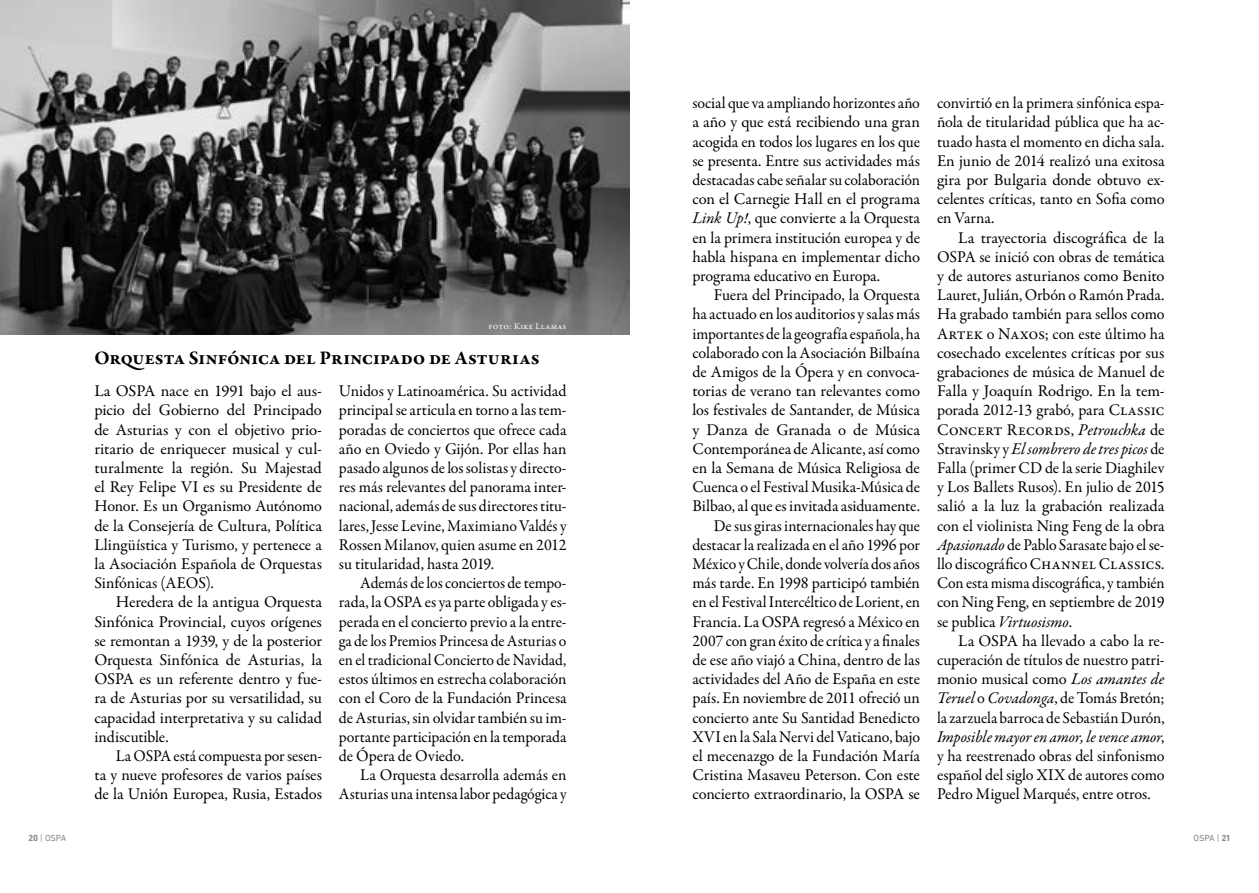
<style>
.page{position:relative;width:1259px;height:893px;background:#fff}
.page>*{position:absolute;margin:0;border:0;box-sizing:border-box;transform-origin:0 0}
.t1{font:700 19.5px "Garamond Premr Pro";letter-spacing:-.005em;color:#000}
.t2{font:16.5px/19.2px "Garamond Premr Pro";letter-spacing:-.005em;color:#000;text-align:justify}
.t3{font:16.5px/19.2px "Garamond Premr Pro";letter-spacing:-.005em;color:#000;text-align:justify;scale:.96 1}
.t4{font:9px "Garamond Premr Pro";letter-spacing:.025em;color:#fff}
.t5{font:9px "DIN Next W1 G";color:#878787}
.s1{font-style:italic}
.s2{font-weight:700}
</style>
<div class="page">
<img style="left:0;top:0;width:629px;height:335px">
<p class="t4" style="left:488px;top:321px;width:80px">foto: Kike Llamas</p>
<p class="t1" style="left:94px;top:346px;width:447px">Orquesta Sinfónica del Principado de Asturias</p>
<p class="t2" style="left:94px;top:382px;width:229px">La OSPA nace en 1991 bajo el aus&shy;picio del Gobierno del Principado de Asturias y con el objetivo prio&shy;ritario de enriquecer musical y cul&shy;turalmente la región. Su Majestad el Rey Felipe VI es su Presidente de Honor. Es un Organismo Autónomo de la Consejería de Cultura, Política Llingüística y Turismo, y pertenece a la Asociación Española de Orquestas Sinfónicas (AEOS).</p>
<p class="t2" style="left:94px;top:593px;width:229px;text-indent:21px">Heredera de la antigua Orquesta Sinfónica Provincial, cuyos orígenes se remontan a 1939, y de la posterior Orquesta Sinfónica de Asturias, la OSPA es un referente dentro y fue&shy;ra de Asturias por su versatilidad, su capacidad interpretativa y su calidad indiscutible.</p>
<p class="t3" style="left:94px;top:747px;width:239px;text-indent:21px">La OSPA está compuesta por sesen&shy;ta y nueve profesores de varios países de la Unión Europea, Rusia, Estados</p>
<p class="t2" style="left:339px;top:382px;width:229px">Unidos y Latinoamérica. Su actividad principal se articula en torno a las tem&shy;poradas de conciertos que ofrece cada año en Oviedo y Gijón. Por ellas han pasado algunos de los solistas y directo&shy;res más relevantes del panorama inter&shy;nacional, además de sus directores titu&shy;lares, Jesse Levine, Maximiano Valdés y Rossen Milanov, quien asume en 2012 su titularidad, hasta 2019.</p>
<p class="t3" style="left:339px;top:574px;width:239px;text-indent:21px">Además de los conciertos de tempo&shy;rada, la OSPA es ya parte obligada y es&shy;perada en el concierto previo a la entre&shy;ga de los Premios Princesa de Asturias o en el tradicional Concierto de Navidad, estos últimos en estrecha colaboración con el Coro de la Fundación Princesa de Asturias, sin olvidar también su im&shy;portante participación en la temporada de Ópera de Oviedo.</p>
<p class="t2" style="left:339px;top:766px;width:229px;text-align:right">La Orquesta desarrolla además en<br>Asturias una intensa labor pedagógica y</p>
<p class="t3" style="left:692px;top:94px;width:239px">social que va ampliando horizontes año a año y que está recibiendo una gran acogida en todos los lugares en los que se presenta. Entre sus actividades más destacadas cabe señalar su colaboración con el Carnegie Hall en el programa <span class="s1">Link Up!</span>, que convierte a la Orquesta en la primera institución europea y de habla hispana en implementar dicho programa educativo en Europa.</p>
<p class="t2" style="left:692px;top:286px;width:229px;text-align:right">Fuera del Principado, la Orquesta<br>ha actuado en los auditorios y salas más importantes de la geografía española, ha colaborado con la Asociación Bilbaína de Amigos de la Ópera y en convoca&shy;torias de verano tan relevantes como los festivales de Santander, de Música y Danza de Granada o de Música Contemporánea de Alicante, así como en la Semana de Música Religiosa de Cuenca o el Festival Musika-Música de Bilbao, al que es invitada asiduamente.<br>De sus giras internacionales hay que destacar la realizada en el año 1996 por México y Chile, donde volvería dos años más tarde. En 1998 participó también en el Festival Intercéltico de Lorient, en Francia. La OSPA regresó a México en 2007 con gran éxito de crítica y a finales de ese año viajó a China, dentro de las actividades del Año de España en este país. En noviembre de 2011 ofreció un concierto ante Su Santidad Benedicto XVI en la Sala Nervi del Vaticano, bajo el mecenazgo de la Fundación María Cristina Masaveu Peterson. Con este concierto extraordinario, la OSPA se</p>
<p class="t2" style="left:937px;top:94px;width:229px">convirtió en la primera sinfónica espa&shy;ñola de titularidad pública que ha ac&shy;tuado hasta el momento en dicha sala.<br>En junio de 2014 realizó una exitosa gira por Bulgaria donde obtuvo ex&shy;celentes críticas, tanto en Sofia como en Varna.</p>
<p class="t2" style="left:937px;top:228px;width:229px;text-indent:21px">La trayectoria discográfica de la OSPA se inició con obras de temática y de autores asturianos como Benito Lauret, Julián, Orbón o Ramón Prada.<br>Ha grabado también para sellos como Artek o Naxos; con este último ha cosechado excelentes críticas por sus grabaciones de música de Manuel de Falla y Joaquín Rodrigo. En la tem&shy;porada 2012-13 grabó, para Classic Concert Records, <span class="s1">Petrouchka</span> de Stravinsky y <span class="s1">El sombrero de tres picos</span> de Falla (primer CD de la serie Diaghilev y Los Ballets Rusos). En julio de 2015 salió a la luz la grabación realizada con el violinista Ning Feng de la obra <span class="s1">Apasionado</span> de Pablo Sarasate bajo el se&shy;llo discográfico Channel Classics.<br>Con esta misma discográfica, y también con Ning Feng, en septiembre de 2019 se publica <span class="s1">Virtuosismo</span>.</p>
<p class="t2" style="left:937px;top:631px;width:229px;text-indent:21px">La OSPA ha llevado a cabo la re&shy;cuperación de títulos de nuestro patri&shy;monio musical como <span class="s1">Los amantes de Teruel</span> o <span class="s1">Covadonga</span>, de Tomás Bretón; la zarzuela barroca de Sebastián Durón, <span class="s1">Imposible mayor en amor, le vence amor</span>, y ha reestrenado obras del sinfonismo español del siglo XIX de autores como Pedro Miguel Marqués, entre otros.</p>
<p class="t5" style="left:28px;top:833px;width:39px"><span class="s2">20</span> | OSPA</p>
<p class="t5" style="left:1193px;top:833px;width:38px">OSPA | <span class="s2">21</span></p>
</div>
